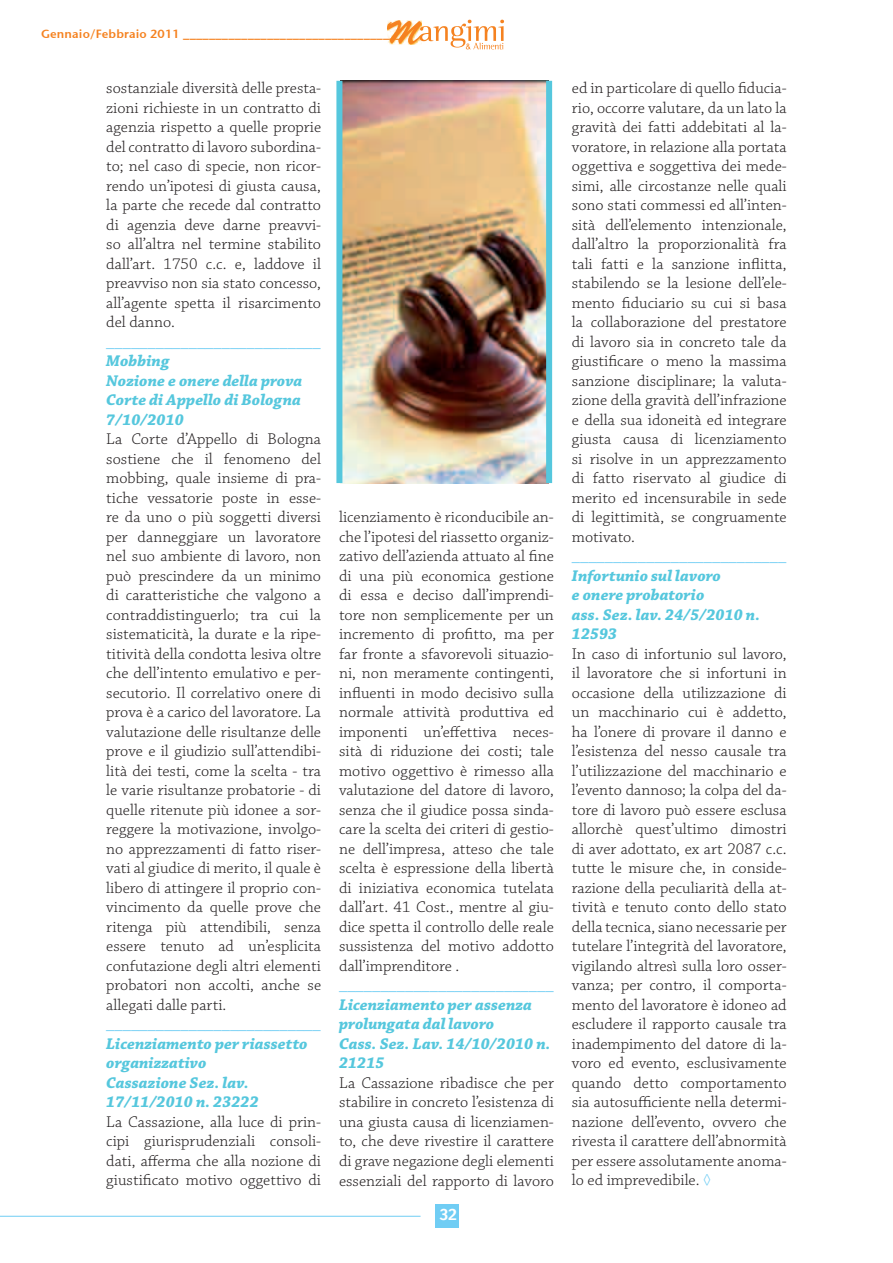
<style>
.page{position:relative;width:893px;height:1263px;background:#fff}
.page>*{position:absolute;margin:0;border:0;box-sizing:border-box;transform-origin:0 0}
.Stile_di_paragrafo_1{font:300 16.35px/19.5px "Chaparral Pro";color:#231f20;text-align:justify}
.Stile_di_paragrafo_1-2{font:italic 700 16.35px/19.5px "Chaparral Pro";color:#55c7dd}
.Stile_di_paragrafo_1-3{font:300 16.35px "Chaparral Pro";color:#70cdf4}
.t1{font:15px "Charcoal";color:#fff}
.Stile_di_paragrafo_1-4{font:11.85px "Stone Sans Sem ITCTT Semi";letter-spacing:.01em;color:#f58220}
.s1{color:#70cdf4}
</style>
<div class="page">
<hr style="left:0;top:1216px;width:421px;height:1px;background:#70cdf4">
<div style="left:436px;top:1204px;width:23px;height:24px;background:#70cdf4"></div>
<svg style="left:387px;top:20px;width:117px;height:29px"></svg>
<img style="left:342px;top:81px;width:204px;height:402px">
<div style="left:336px;top:81px;width:6px;height:402px;background:#55c7dd"></div>
<div style="left:546px;top:81px;width:6px;height:402px;background:#55c7dd"></div>
<p class="Stile_di_paragrafo_1-4" style="left:41px;top:27px;width:362px">Gennaio/Febbraio 2011 __________________________________</p>
<p class="Stile_di_paragrafo_1" style="left:106px;top:79px;width:216px">sostanziale diversità delle presta&shy;zioni richieste in un contratto di agenzia rispetto a quelle proprie del contratto di lavoro subordina&shy;to; nel caso di specie, non ricor&shy;rendo un’ipotesi di giusta causa, la parte che recede dal contratto di agenzia deve darne preavvi&shy;so all’altra nel termine stabilito dall’art. 1750 c.c. e, laddove il preavviso non sia stato concesso, all’agente spetta il risarcimento del danno.</p>
<p class="Stile_di_paragrafo_1-3" style="left:106px;top:332px;width:216px">__________________________</p>
<p class="Stile_di_paragrafo_1-2" style="left:106px;top:352px;width:65px">Mobbing</p>
<p class="Stile_di_paragrafo_1-2" style="left:106px;top:371px;width:198px">Nozione e onere della prova</p>
<p class="Stile_di_paragrafo_1-2" style="left:106px;top:391px;width:196px">Corte di Appello di Bologna<br>7/10/2010</p>
<p class="Stile_di_paragrafo_1" style="left:106px;top:430px;width:216px">La Corte d’Appello di Bologna sostiene che il fenomeno del mobbing, quale insieme di pra&shy;tiche vessatorie poste in esse&shy;re da uno o più soggetti diversi per danneggiare un lavoratore nel suo ambiente di lavoro, non può prescindere da un minimo di caratteristiche che valgono a contraddistinguerlo; tra cui la sistematicità, la durate e la ripe&shy;titività della condotta lesiva oltre che dell’intento emulativo e per&shy;secutorio. Il correlativo onere di prova è a carico del lavoratore. La valutazione delle risultanze delle prove e il giudizio sull’attendibi&shy;lità dei testi, come la scelta - tra le varie risultanze probatorie - di quelle ritenute più idonee a sor&shy;reggere la motivazione, involgo&shy;no apprezzamenti di fatto riser&shy;vati al giudice di merito, il quale è libero di attingere il proprio con&shy;vincimento da quelle prove che ritenga più attendibili, senza essere tenuto ad un’esplicita confutazione degli altri elementi probatori non accolti, anche se allegati dalle parti.</p>
<p class="Stile_di_paragrafo_1-3" style="left:106px;top:1015px;width:216px">__________________________</p>
<p class="Stile_di_paragrafo_1-2" style="left:106px;top:1035px;width:203px">Licenziamento per riassetto organizzativo</p>
<p class="Stile_di_paragrafo_1-2" style="left:106px;top:1074px;width:154px">Cassazione Sez. lav.<br>17/11/2010 n. 23222</p>
<p class="Stile_di_paragrafo_1" style="left:106px;top:1113px;width:216px">La Cassazione, alla luce di prin&shy;cipi giurisprudenziali consoli&shy;dati, afferma che alla nozione di giustificato motivo oggettivo di</p>
<p class="Stile_di_paragrafo_1" style="left:339px;top:508px;width:216px">licenziamento è riconducibile an&shy;che l’ipotesi del riassetto organiz&shy;zativo dell’azienda attuato al fine di una più economica gestione di essa e deciso dall’imprendi&shy;tore non semplicemente per un incremento di profitto, ma per far fronte a sfavorevoli situazio&shy;ni, non meramente contingenti, influenti in modo decisivo sulla normale attività produttiva ed imponenti un’effettiva neces&shy;sità di riduzione dei costi; tale motivo oggettivo è rimesso alla valutazione del datore di lavoro, senza che il giudice possa sinda&shy;care la scelta dei criteri di gestio&shy;ne dell’impresa, atteso che tale scelta è espressione della libertà di iniziativa economica tutelata dall’art. 41 Cost., mentre al giu&shy;dice spetta il controllo delle reale sussistenza del motivo addotto dall’imprenditore .</p>
<p class="Stile_di_paragrafo_1-3" style="left:339px;top:976px;width:216px">__________________________</p>
<p class="Stile_di_paragrafo_1-2" style="left:339px;top:996px;width:195px">Licenziamento per assenza</p>
<p class="Stile_di_paragrafo_1-2" style="left:339px;top:1015px;width:157px">prolungata dal lavoro</p>
<p class="Stile_di_paragrafo_1-2" style="left:339px;top:1035px;width:213px">Cass. Sez. Lav. 14/10/2010 n.<br>21215</p>
<p class="Stile_di_paragrafo_1" style="left:339px;top:1074px;width:216px">La Cassazione ribadisce che per stabilire in concreto l’esistenza di una giusta causa di licenziamen&shy;to, che deve rivestire il carattere di grave negazione degli elementi essenziali del rapporto di lavoro</p>
<p class="t1" style="left:439px;top:1204px;width:19px">32</p>
<p class="Stile_di_paragrafo_1" style="left:572px;top:79px;width:216px">ed in particolare di quello fiducia&shy;rio, occorre valutare, da un lato la gravità dei fatti addebitati al la&shy;voratore, in relazione alla portata oggettiva e soggettiva dei mede&shy;simi, alle circostanze nelle quali sono stati commessi ed all’inten&shy;sità dell’elemento intenzionale, dall’altro la proporzionalità fra tali fatti e la sanzione inflitta, stabilendo se la lesione dell’ele&shy;mento fiduciario su cui si basa la collaborazione del prestatore di lavoro sia in concreto tale da giustificare o meno la massima sanzione disciplinare; la valuta&shy;zione della gravità dell’infrazione e della sua idoneità ed integrare giusta causa di licenziamento si risolve in un apprezzamento di fatto riservato al giudice di merito ed incensurabile in sede di legittimità, se congruamente motivato.</p>
<p class="Stile_di_paragrafo_1-3" style="left:572px;top:547px;width:216px">__________________________</p>
<p class="Stile_di_paragrafo_1-2" style="left:572px;top:566px;width:151px">Infortunio sul lavoro</p>
<p class="Stile_di_paragrafo_1-2" style="left:572px;top:586px;width:134px">e onere probatorio</p>
<p class="Stile_di_paragrafo_1-2" style="left:572px;top:605px;width:190px">ass. Sez. lav. 24/5/2010 n.<br>12593</p>
<p class="Stile_di_paragrafo_1" style="left:572px;top:644px;width:216px">In caso di infortunio sul lavoro, il lavoratore che si infortuni in occasione della utilizzazione di un macchinario cui è addetto, ha l’onere di provare il danno e l’esistenza del nesso causale tra l’utilizzazione del macchinario e l’evento dannoso; la colpa del da&shy;tore di lavoro può essere esclusa allorchè quest’ultimo dimostri di aver adottato, ex art 2087 c.c. tutte le misure che, in conside&shy;razione della peculiarità della at&shy;tività e tenuto conto dello stato della tecnica, siano necessarie per tutelare l’integrità del lavoratore, vigilando altresì sulla loro osser&shy;vanza; per contro, il comporta&shy;mento del lavoratore è idoneo ad escludere il rapporto causale tra inadempimento del datore di la&shy;voro ed evento, esclusivamente quando detto comportamento sia autosufficiente nella determi&shy;nazione dell’evento, ovvero che rivesta il carattere dell’abnormità per essere assolutamente anoma&shy;lo ed imprevedibile. <span class="s1">◊</span></p>
</div>
